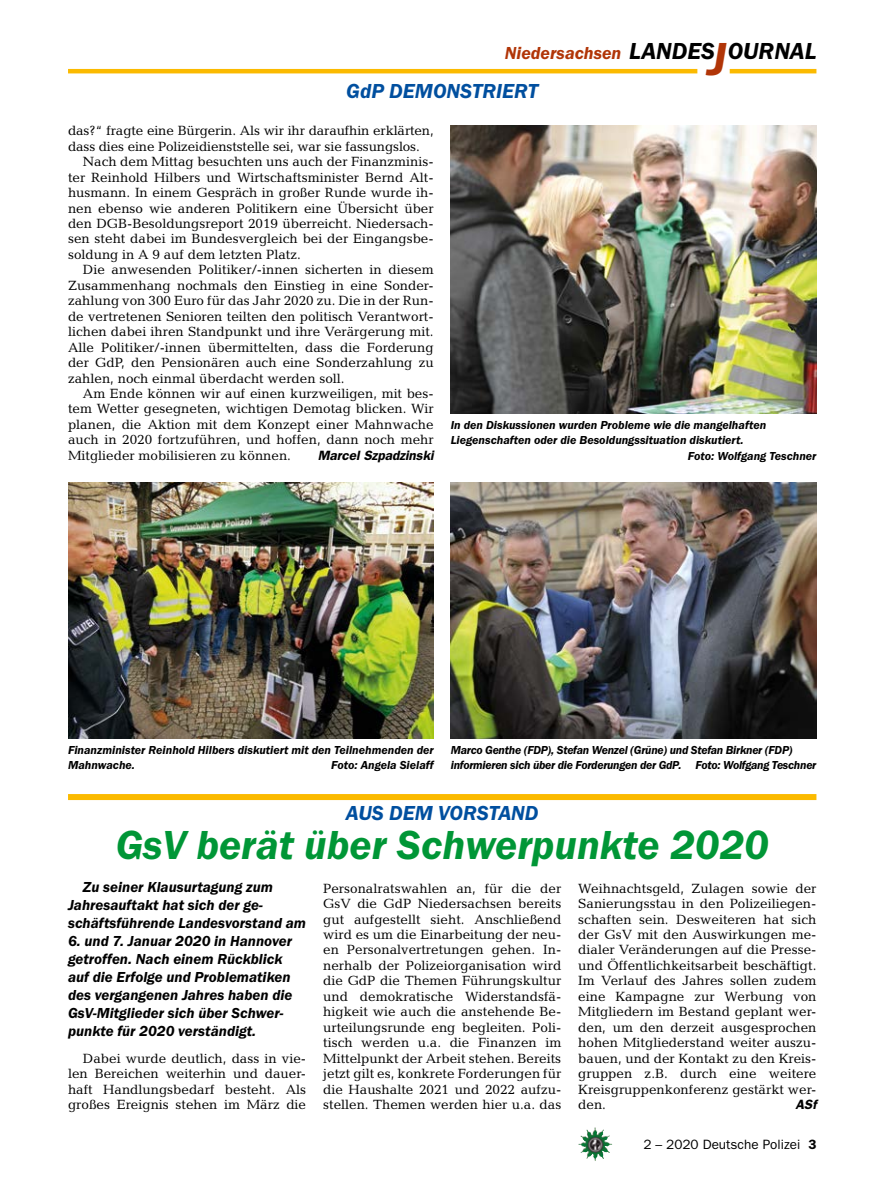
<style>
.page{position:relative;width:893px;height:1191px;background:#fff}
.page>*{position:absolute;margin:0;border:0;box-sizing:border-box;transform-origin:0 0}
._02__HEADLINE_3spalt{font:italic 600 42px "Franklin Gothic Itc T";color:#009636}
.t1{font:italic 600 24px "Franklin Gothic Itc T";color:#000}
._01__RUBRIKENZEILE_o{font:italic 600 21px "Franklin Gothic Itc T";color:#004f9f}
._01__RUBRIKENZEILE_m{font:italic 600 21px "Franklin Gothic Itc T";color:#004f9f}
.t2{font:italic 600 18px "Franklin Gothic Itc T";color:#b13507}
._08__VORSPANN{font:italic 600 15px/18px "Franklin Gothic Itc T";color:#000}
._09__GRUNDTEXT___Blo{font:13.5px/15.5px "Candida";color:#000;text-align:justify}
.t3{font:13.5px "Franklin Gothic";color:#000}
._09__GRUNDTEXT___Blo-2{font:italic 600 13.5px "Franklin Gothic";color:#000}
._12__BILDUNTERSCHRIF{font:italic 600 12px/15.5px "Franklin Gothic Itc T";color:#000}
._12__BILDUNTERSCHRIF-2{font:italic 600 12px/15.5px "Franklin Gothic Itc T";letter-spacing:-.02em;color:#000}
.s1{font-size:48px;color:#b13507}
.s2{font-weight:600}
</style>
<div class="page">
<img style="left:578px;top:1127px;width:17px;height:25px">
<hr style="left:730px;top:69px;width:86px;height:4px;background:#fbba00">
<hr style="left:68px;top:69px;width:629px;height:4px;background:#fbba00">
<img style="left:451px;top:125px;width:365px;height:288px">
<div style="left:68px;top:794px;width:748px;height:6px;background:#fbba00"></div>
<img style="left:68px;top:483px;width:366px;height:255px">
<img style="left:451px;top:483px;width:365px;height:255px">
<h2 class="t1" style="left:629px;top:37px;width:189px">LANDES<span class="s1">J</span>OURNAL</h2>
<h3 class="t2" style="left:505px;top:42px;width:118px">Niedersachsen</h3>
<p class="_01__RUBRIKENZEILE_o" style="left:346px;top:79px;width:194px">GdP DEMONSTRIERT</p>
<p class="_09__GRUNDTEXT___Blo" style="left:68px;top:123px;width:367px">das?“ fragte eine Bürgerin. Als wir ihr daraufhin erklärten, dass dies eine Polizeidienststelle sei, war sie fassungslos.</p>
<p class="_09__GRUNDTEXT___Blo" style="left:68px;top:154px;width:367px;text-indent:15px">Nach dem Mittag besuchten uns auch der Finanzminis&shy;ter Reinhold Hilbers und Wirtschaftsminister Bernd Alt&shy;husmann. In einem Gespräch in großer Runde wurde ih&shy;nen ebenso wie anderen Politikern eine Übersicht über den DGB-Besoldungsreport 2019 überreicht. Niedersach&shy;sen steht dabei im Bundesvergleich bei der Eingangsbe&shy;soldung in A 9 auf dem letzten Platz.</p>
<p class="_09__GRUNDTEXT___Blo" style="left:68px;top:262px;width:367px;text-indent:15px">Die anwesenden Politiker/-innen sicherten in diesem Zusammenhang nochmals den Einstieg in eine Sonder&shy;zahlung von 300 Euro für das Jahr 2020 zu. Die in der Run&shy;de vertretenen Senioren teilten den politisch Verantwort&shy;lichen dabei ihren Standpunkt und ihre Verärgerung mit.<br>Alle Politiker/-innen übermittelten, dass die Forderung der GdP, den Pensionären auch eine Sonderzahlung zu zahlen, noch einmal überdacht werden soll.</p>
<p class="_09__GRUNDTEXT___Blo" style="left:68px;top:386px;width:367px;text-indent:15px">Am Ende können wir auf einen kurzweiligen, mit bes&shy;tem Wetter gesegneten, wichtigen Demotag blicken. Wir planen, die Aktion mit dem Konzept einer Mahnwache auch in 2020 fortzuführen, und hoffen, dann noch mehr Mitglieder mobilisieren zu können.</p>
<p class="_12__BILDUNTERSCHRIF" style="left:451px;top:417px;width:317px">In den Diskussionen wurden Probleme wie die mangelhaften<br>Liegenschaften oder die Besoldungssituation diskutiert.</p>
<p class="_12__BILDUNTERSCHRIF" style="left:688px;top:448px;width:130px">Foto: Wolfgang Teschner</p>
<p class="_09__GRUNDTEXT___Blo-2" style="left:318px;top:447px;width:118px">Marcel Szpadzinski</p>
<p class="_12__BILDUNTERSCHRIF" style="left:68px;top:741px;width:367px">Finanzminister Reinhold Hilbers diskutiert mit den Teilnehmenden der<br>Mahnwache.</p>
<p class="_12__BILDUNTERSCHRIF" style="left:331px;top:757px;width:104px">Foto: Angela Sielaff</p>
<p class="_12__BILDUNTERSCHRIF-2" style="left:451px;top:741px;width:367px">Marco Genthe (FDP), Stefan Wenzel (Grüne) und Stefan Birkner (FDP) informieren sich über die Forderungen der GdP. Foto: Wolfgang Teschner</p>
<p class="_01__RUBRIKENZEILE_m" style="left:346px;top:800px;width:194px">AUS DEM VORSTAND</p>
<p class="_02__HEADLINE_3spalt" style="left:116px;top:820px;width:655px">GsV berät über Schwerpunkte 2020</p>
<p class="_08__VORSPANN" style="left:68px;top:878px;width:240px;text-indent:15px">Zu seiner Klausurtagung zum<br>Jahresauftakt hat sich der ge&shy;schäftsführende Landesvorstand am</p>
<p class="_08__VORSPANN" style="left:68px;top:932px;width:226px">6. und 7. Januar 2020 in Hannover getroffen. Nach einem Rückblick auf die Erfolge und Problematiken des vergangenen Jahres haben die<br>GsV-Mitglieder sich über Schwer&shy;punkte für 2020 verständigt.</p>
<p class="_09__GRUNDTEXT___Blo" style="left:68px;top:1050px;width:240px;text-indent:15px">Dabei wurde deutlich, dass in vie&shy;len Bereichen weiterhin und dauer&shy;haft Handlungsbedarf besteht. Als großes Ereignis stehen im März die</p>
<p class="_09__GRUNDTEXT___Blo" style="left:323px;top:880px;width:240px">Personalratswahlen an, für die der GsV die GdP Niedersachsen bereits gut aufgestellt sieht. Anschließend wird es um die Einarbeitung der neu&shy;en Personalvertretungen gehen. In&shy;nerhalb der Polizeiorganisation wird die GdP die Themen Führungskultur und demokratische Widerstandsfä&shy;higkeit wie auch die anstehende Be&shy;urteilungsrunde eng begleiten. Poli&shy;tisch werden u.a. die Finanzen im Mittelpunkt der Arbeit stehen. Bereits jetzt gilt es, konkrete Forderungen für die Haushalte 2021 und 2022 aufzu&shy;stellen. Themen werden hier u.a. das</p>
<p class="_09__GRUNDTEXT___Blo" style="left:578px;top:880px;width:240px">Weihnachtsgeld, Zulagen sowie der Sanierungsstau in den Polizeiliegen&shy;schaften sein. Desweiteren hat sich der GsV mit den Auswirkungen me&shy;dialer Veränderungen auf die Presse&shy;und Öffentlichkeitsarbeit beschäftigt.<br>Im Verlauf des Jahres sollen zudem eine Kampagne zur Werbung von Mitgliedern im Bestand geplant wer&shy;den, um den derzeit ausgesprochen hohen Mitgliederstand weiter auszu&shy;bauen, und der Kontakt zu den Kreis&shy;gruppen z.B. durch eine weitere Kreisgruppenkonferenz gestärkt wer&shy;den.</p>
<p class="_09__GRUNDTEXT___Blo-2" style="left:796px;top:1096px;width:22px">ASf</p>
<p class="t3" style="left:643px;top:1136px;width:175px">2 – 2020 Deutsche Polizei <span class="s2">3</span></p>
</div>
